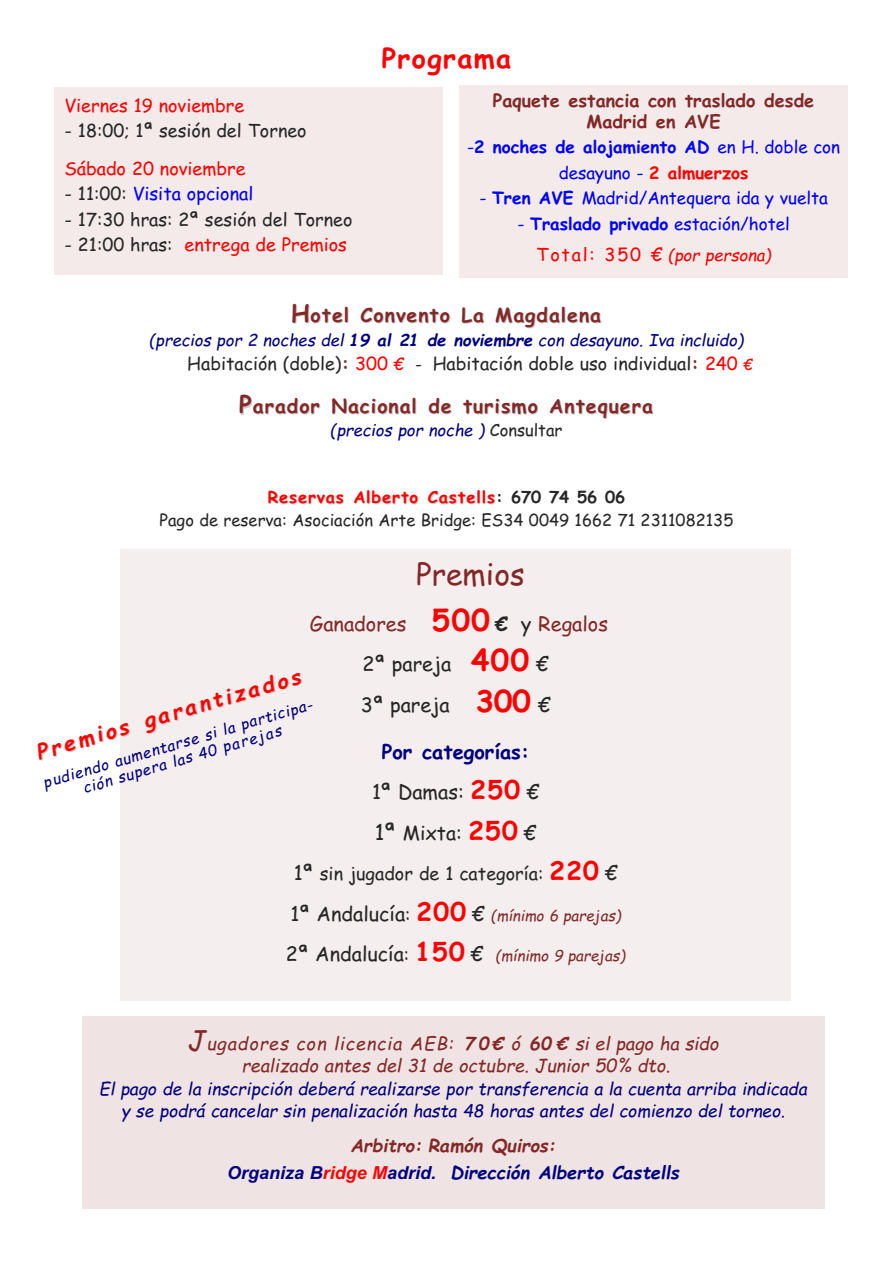
<style>
.page{position:relative;width:893px;height:1263px;background:#fff}
.page>*{position:absolute;margin:0;border:0;box-sizing:border-box;transform-origin:0 0}
.t1{font:30px "Comic Sans MS";color:#832827}
.t2{font:700 27px "Comic Sans MS";letter-spacing:.05em;color:#f00}
.t3{font:italic 700 21px "Comic Sans MS";color:#f00}
.t4{font:19.95px/40.5px "Comic Sans MS";color:#272627;text-align:center}
.t5{font:700 19.95px/40.5px "Comic Sans MS";color:#000080;text-align:center}
.t6{font:700 19.5px "Comic Sans MS";letter-spacing:.05em;color:#832827}
.t7{font:19.5px "Comic Sans MS";color:#272627}
.t8{font:18px "Comic Sans MS";color:#272627}
.t9{font:italic 18px/22.5px "Comic Sans MS";color:#832827;text-align:center}
.t10{font:italic 700 18px/27px "Comic Sans MS";color:#000080;text-align:center}
.t11{font:18px "Comic Sans MS";color:#f00}
.t12{font:700 18px/21px "Comic Sans MS";color:#832827;text-align:center}
.t13{font:18px "Comic Sans MS";color:#00f}
.t14{font:italic 17.25px/22.5px "Comic Sans MS";color:#000080;text-align:center}
.t15{font:17.1px/25.5px "Comic Sans MS";color:#00f;text-align:center}
.t16{font:16.5px/22.5px "Comic Sans MS";color:#272627;text-align:center}
.t17{font:italic 16.5px "Comic Sans MS";color:#000080}
.t18{font:italic 16.5px "Comic Sans MS";color:#f00}
.t19{font:italic 15px "Comic Sans MS";color:#832827}
.t20{font:italic 15px/16.5px "Comic Sans MS";color:#000080;text-align:center}
.s1{color:#272627}
.s2{font-weight:700}
.s3{font-weight:700;color:#f00}
.s4{font-style:normal;font-size:18px}
.s5{font-size:24px}
.s6{font-weight:700;color:#832827}
.s7{color:#f00}
.s8{font-size:16.5px;color:#f00}
.s9{font-size:16.5px}
.s10{font-size:15px;color:#f00}
.s11{font-style:normal;color:#272627}
.s12{color:#832827}
.s13{font-weight:700;font-size:30px;color:#f00}
.s14{font-weight:400;color:#272627}
.s15{font-size:25.65px;color:#f00}
.s16{font-size:21.3px}
.s17{font-weight:700;font-size:25.65px;color:#f00}
.s18{font-size:19.95px}
.s19{font-style:normal;font-size:19.95px;color:#272627}
.s20{font-style:normal;font-size:18px;color:#272627}
.s21{font-weight:700;font-style:normal;font-size:25.65px;color:#f00}
.s22{font-size:27px}
.s23{font-family:"Arial"}
.s24{font-family:"Arial";color:#f00}
</style>
<div class="page">
<div style="left:120px;top:549px;width:671px;height:452px;background:#f5eeee"></div>
<div style="left:82px;top:1016px;width:742px;height:193px;background:#efe3e3"></div>
<div style="left:54px;top:87px;width:389px;height:187px;background:#f3eae9"></div>
<div style="left:459px;top:85px;width:389px;height:192px;background:#f3eae9"></div>
<p class="t11" style="left:64px;top:95px;width:181px">Viernes 19 noviembre</p>
<p class="t8" style="left:64px;top:120px;width:244px">- 18:00; 1ª sesión del Torneo</p>
<p class="t11" style="left:64px;top:158px;width:183px">Sábado 20 noviembre</p>
<p class="t13" style="left:64px;top:183px;width:190px"><span class="s1">- 11:00:</span> Visita opcional</p>
<p class="t8" style="left:64px;top:209px;width:290px">- 17:30 hras: 2ª sesión del Torneo</p>
<p class="t11" style="left:65px;top:234px;width:284px"><span class="s1">- 21:00 hras:</span> entrega de Premios</p>
<h2 class="t2" style="left:382px;top:43px;width:131px">Programa</h2>
<p class="t12" style="left:493px;top:90px;width:323px">Paquete estancia con traslado desde<br>Madrid en AVE</p>
<p class="t15" style="left:467px;top:135px;width:375px">-<span class="s2">2 noches de alojamiento AD</span> en H. doble con desayuno - <span class="s3">2 almuerzos</span></p>
<p class="t15" style="left:479px;top:186px;width:350px">- <span class="s2">Tren AVE</span> Madrid/Antequera ida y vuelta</p>
<p class="t15" style="left:517px;top:211px;width:274px">- <span class="s2">Traslado privado</span> estación/hotel</p>
<p class="t18" style="left:536px;top:246px;width:236px"><span class="s4">Total: 350 €</span> (por persona)</p>
<p class="t6" style="left:291px;top:304px;width:312px"><span class="s5">H</span>otel Convento La Magdalena</p>
<p class="t17" style="left:150px;top:331px;width:595px">(precios por 2 noches del <span class="s2">19 al 21 de noviembre</span> con desayuno. Iva incluido)</p>
<p class="t8" style="left:187px;top:353px;width:567px">Habitación (doble)<span class="s6">:</span> <span class="s7">300</span> <span class="s8">€</span> <span class="s9">-</span> Habitación doble uso individual<span class="s6">:</span> <span class="s7">240</span> <span class="s10">€</span></p>
<p class="t6" style="left:239px;top:395px;width:415px"><span class="s5">P</span>arador Nacional de turismo Antequera</p>
<p class="t17" style="left:331px;top:421px;width:233px">(precios por noche ) <span class="s11">Consultar</span></p>
<p class="t16" style="left:160px;top:486px;width:575px"><span class="s3">Reservas Alberto Castells</span><span class="s2">: 670 74 56 06<br></span>Pago de reserva: Asociación Arte Bridge: ES34 0049 1662 71 2311082135</p>
<h1 class="t1" style="left:416px;top:557px;width:110px">Premios</h1>
<p class="t4" style="left:310px;top:604px;width:300px"><span class="s12">Ganadores</span> <span class="s13">500</span> <span class="s2">€</span> y <span class="s12">Regalos<br></span>2ª pareja <span class="s13">400</span> €<br>3ª pareja <span class="s13">300</span> €</p>
<p class="t5" style="left:372px;top:731px;width:169px">Por categorías:<br><span class="s14">1ª Damas:</span> <span class="s15">250</span> <span class="s14">€</span></p>
<p class="t7" style="left:375px;top:821px;width:163px"><span class="s16">1ª</span> Mixta: <span class="s17">250</span> <span class="s18">€</span></p>
<p class="t8" style="left:294px;top:863px;width:325px"><span class="s18">1ª</span> sin jugador de 1 categoría: <span class="s17">220</span> <span class="s18">€</span></p>
<p class="t19" style="left:290px;top:906px;width:332px"><span class="s19">1ª Andalucía</span><span class="s20">:</span> <span class="s21">200</span> <span class="s19">€</span> (mínimo 6 parejas)</p>
<p class="t19" style="left:286px;top:947px;width:341px"><span class="s19">2ª Andalucía</span><span class="s20">:</span> <span class="s21">150</span> <span class="s19">€</span> (mínimo 9 parejas)</p>
<p class="t3" style="left:33px;top:740px;width:276px;rotate:-16deg">Premios garantizados</p>
<p class="t20" style="left:41px;top:774px;width:280px;rotate:-16deg">pudiendo aumentarse si la participa&shy;ción supera las 40 parejas</p>
<p class="t9" style="left:187px;top:1032px;width:533px"><span class="s22">J</span>ugadores con licencia AEB: <span class="s2">70€</span> ó <span class="s2">60 €</span> si el pago ha sido realizado antes del 31 de octubre. Junior 50% dto.</p>
<p class="t14" style="left:99px;top:1078px;width:709px">El pago de la inscripción deberá realizarse por transferencia a la cuenta arriba indicada y se podrá cancelar sin penalización hasta 48 horas antes del comienzo del torneo.</p>
<p class="t10" style="left:227px;top:1132px;width:453px"><span class="s12">Arbitro: Ramón Quiros:<br></span><span class="s23">Organiza B</span><span class="s24">ridge M</span><span class="s23">adrid.</span> Dirección Alberto Castells</p>
</div>
